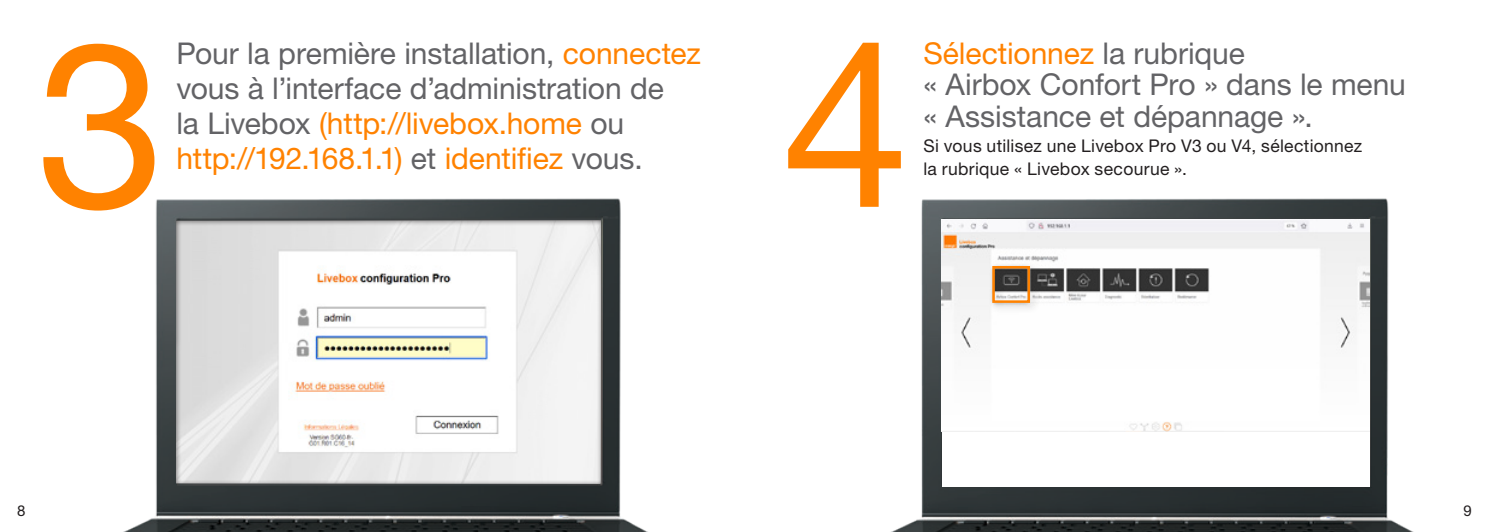
<style>
.page{position:relative;width:1489px;height:532px;background:#fff}
.page>*{position:absolute;margin:0;border:0;box-sizing:border-box;transform-origin:0 0}
.Txt_Paragraphe_courant{font:231.25px "Helvetica Neue LT Std";color:#ff8200}
.Txt_Paragraphe_courant-2{font:30px/35px "Helvetica Neue LT Std";letter-spacing:-.005em;color:#636366}
.Txt_Paragraphe_courant-3{font:17.5px "Helvetica Neue LT Std";letter-spacing:.015em;color:#231f20}
.t1{font:15px "Helvetica Neue LT Std";color:#231f20}
.s1{color:#ff8200}
</style>
<div class="page">
<img style="left:893px;top:198px;width:519px;height:333px">
<img style="left:125px;top:198px;width:521px;height:333px">
<div style="left:174px;top:217px;width:430px;height:268px;background:#231f20;opacity:.75"></div>
<div style="left:941px;top:219px;width:427px;height:267px;background:#fff"></div>
<img style="left:941px;top:219px;width:427px;height:212px">
<div style="left:987px;top:261px;width:54px;height:53px;background:#231f20;opacity:.2"></div>
<div style="left:992px;top:266px;width:37px;height:37px;border:2px solid #ff8200"></div>
<p class="Txt_Paragraphe_courant-2" style="left:176px;top:35px;width:526px">Pour la première installation, <span class="s1">connectez </span>vous à l’interface d’administration de<br>la Livebox <span class="s1">(http://livebox.home</span> ou <span class="s1">http://192.168.1.1)</span> et <span class="s1">identifiez</span> vous.</p>
<p class="Txt_Paragraphe_courant-2" style="left:923px;top:37px;width:484px;line-height:31.2px"><span class="s1">Sélectionnez</span> la rubrique<br>« Airbox Confort Pro » dans le menu « Assistance et dépannage ».</p>
<p class="Txt_Paragraphe_courant" style="left:36px;top:-13px;width:130px">3</p>
<p class="Txt_Paragraphe_courant" style="left:781px;top:-14px;width:130px">4</p>
<p class="Txt_Paragraphe_courant-3" style="left:923px;top:135px;width:440px">Si vous utilisez une Livebox Pro V3 ou V4, sélectionnez</p>
<p class="Txt_Paragraphe_courant-3" style="left:923px;top:158px;width:265px">la rubrique « Livebox secourue ».</p>
<p class="t1" style="left:17px;top:501px;width:10px">8</p>
<p class="t1" style="left:1463px;top:501px;width:10px">9</p>
</div>
